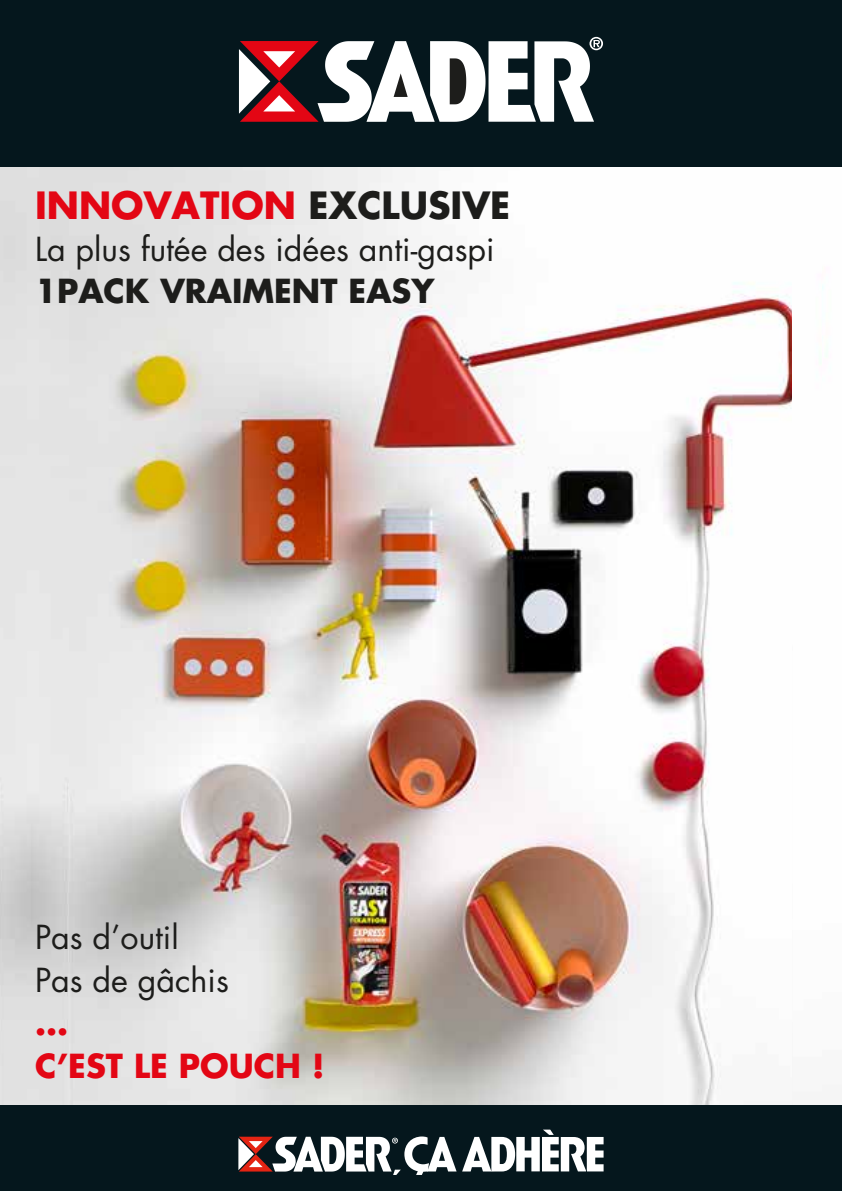
<style>
.page{position:relative;width:842px;height:1191px;background:#fff}
.page>*{position:absolute;margin:0;border:0;box-sizing:border-box;transform-origin:0 0}
.t1{font:700 36.6px "Futura";color:#e30614}
.t2{font:32.2px/43px "Futura";color:#1d1d1b}
.t3{font:700 32.2px "Futura";color:#1d1d1b}
.t4{font:700 32.2px/43px "Futura";color:#e30614}
.s1{color:#1d1d1b}
</style>
<div class="page">
<img style="left:68px;top:204px;width:724px;height:901px">
<div style="left:0;top:0;width:842px;height:167px;background:#05171d"></div>
<div style="left:0;top:1105px;width:842px;height:86px;background:#05171d"></div>
<svg style="left:239px;top:37px;width:364px;height:85px"></svg>
<svg style="left:238px;top:1129px;width:366px;height:46px"></svg>
<p class="t1" style="left:35px;top:180px;width:477px">INNOVATION <span class="s1">EXCLUSIVE</span></p>
<p class="t2" style="left:35px;top:227px;width:461px">La plus futée des idées anti-gaspi</p>
<p class="t3" style="left:35px;top:268px;width:401px">1PACK VRAIMENT EASY</p>
<p class="t2" style="left:35px;top:914px;width:195px">Pas d’outil<br>Pas de gâchis</p>
<p class="t4" style="left:35px;top:1000px;width:291px">...<br>C’EST LE POUCH !</p>
</div>
